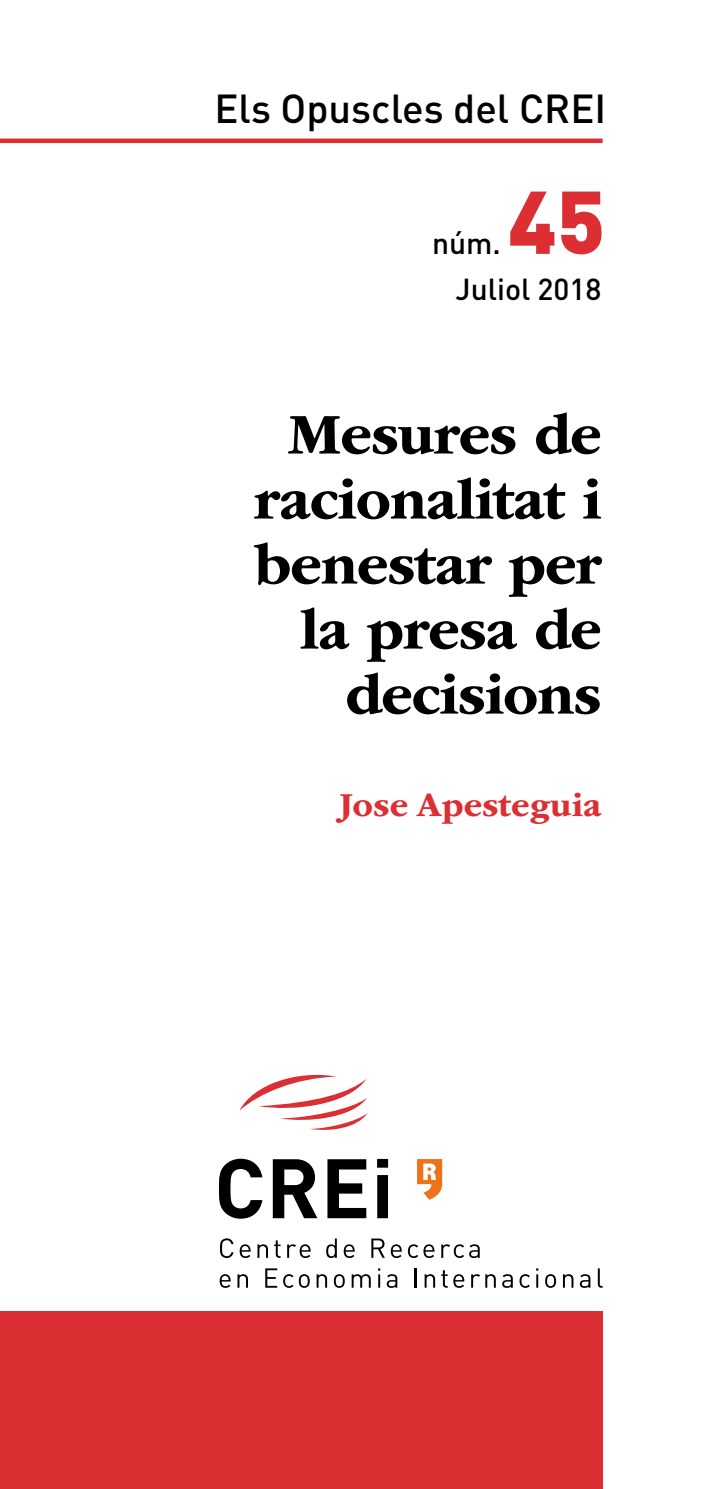
<style>
.page{position:relative;width:709px;height:1489px;background:#fff}
.page>*{position:absolute;margin:0;border:0;box-sizing:border-box;transform-origin:0 0}
.t1{font:900 87.5px "DIN";color:#dc2f34}
.t2{font:700 60px/65px "ITC Garamond Std";letter-spacing:-.02em;color:#000;text-align:right}
.t3{font:500 40px "DIN";color:#000}
.t4{font:700 35px "ITC Garamond Std";color:#dc2f34}
.t5{font:500 30px "DIN";color:#000}
</style>
<div class="page">
<div style="left:0;top:138px;width:602px;height:5px;background:#dc2f34"></div>
<div style="left:0;top:1311px;width:602px;height:177px;background:#dc2f34"></div>
<svg style="left:219px;top:1158px;width:43px;height:60px"></svg>
<svg style="left:273px;top:1159px;width:44px;height:59px"></svg>
<svg style="left:327px;top:1159px;width:39px;height:59px"></svg>
<svg style="left:377px;top:1158px;width:11px;height:60px"></svg>
<svg style="left:239px;top:1074px;width:129px;height:56px"></svg>
<svg style="left:417px;top:1159px;width:25px;height:40px"></svg>
<svg style="left:220px;top:1274px;width:11px;height:13px"></svg>
<svg style="left:237px;top:1274px;width:11px;height:13px"></svg>
<svg style="left:265px;top:1268px;width:12px;height:19px"></svg>
<svg style="left:283px;top:1274px;width:10px;height:13px"></svg>
<svg style="left:299px;top:1274px;width:11px;height:13px"></svg>
<svg style="left:316px;top:1274px;width:11px;height:13px"></svg>
<svg style="left:334px;top:1274px;width:11px;height:13px"></svg>
<svg style="left:351px;top:1274px;width:20px;height:13px"></svg>
<svg style="left:378px;top:1268px;width:2px;height:19px"></svg>
<svg style="left:387px;top:1274px;width:10px;height:13px"></svg>
<svg style="left:414px;top:1268px;width:2px;height:19px"></svg>
<svg style="left:424px;top:1274px;width:11px;height:13px"></svg>
<svg style="left:441px;top:1270px;width:23px;height:17px"></svg>
<svg style="left:471px;top:1274px;width:25px;height:13px"></svg>
<svg style="left:502px;top:1274px;width:11px;height:13px"></svg>
<svg style="left:519px;top:1274px;width:11px;height:13px"></svg>
<svg style="left:536px;top:1268px;width:2px;height:19px"></svg>
<svg style="left:545px;top:1274px;width:11px;height:13px"></svg>
<svg style="left:563px;top:1274px;width:10px;height:13px"></svg>
<svg style="left:580px;top:1274px;width:10px;height:13px"></svg>
<svg style="left:598px;top:1268px;width:4px;height:19px"></svg>
<svg style="left:220px;top:1238px;width:13px;height:19px"></svg>
<svg style="left:240px;top:1244px;width:11px;height:13px"></svg>
<svg style="left:257px;top:1244px;width:11px;height:13px"></svg>
<svg style="left:274px;top:1240px;width:6px;height:17px"></svg>
<svg style="left:287px;top:1244px;width:23px;height:13px"></svg>
<svg style="left:326px;top:1238px;width:11px;height:19px"></svg>
<svg style="left:344px;top:1244px;width:11px;height:13px"></svg>
<svg style="left:371px;top:1238px;width:14px;height:19px"></svg>
<svg style="left:391px;top:1244px;width:11px;height:13px"></svg>
<svg style="left:408px;top:1244px;width:26px;height:13px"></svg>
<svg style="left:441px;top:1244px;width:39px;height:13px"></svg>
<p class="t3" style="left:214px;top:83px;width:393px">Els Opuscles del CREI</p>
<h1 class="t1" style="left:508px;top:164px;width:99px">45</h1>
<p class="t5" style="left:455px;top:269px;width:148px">Juliol 2018</p>
<p class="t5" style="left:432px;top:224px;width:70px">núm.</p>
<p class="t2" style="left:253px;top:402px;width:349px">Mesures de racionalitat i benestar per la presa de decisions</p>
<p class="t4" style="left:339px;top:784px;width:264px">Jose Apesteguia</p>
</div>
